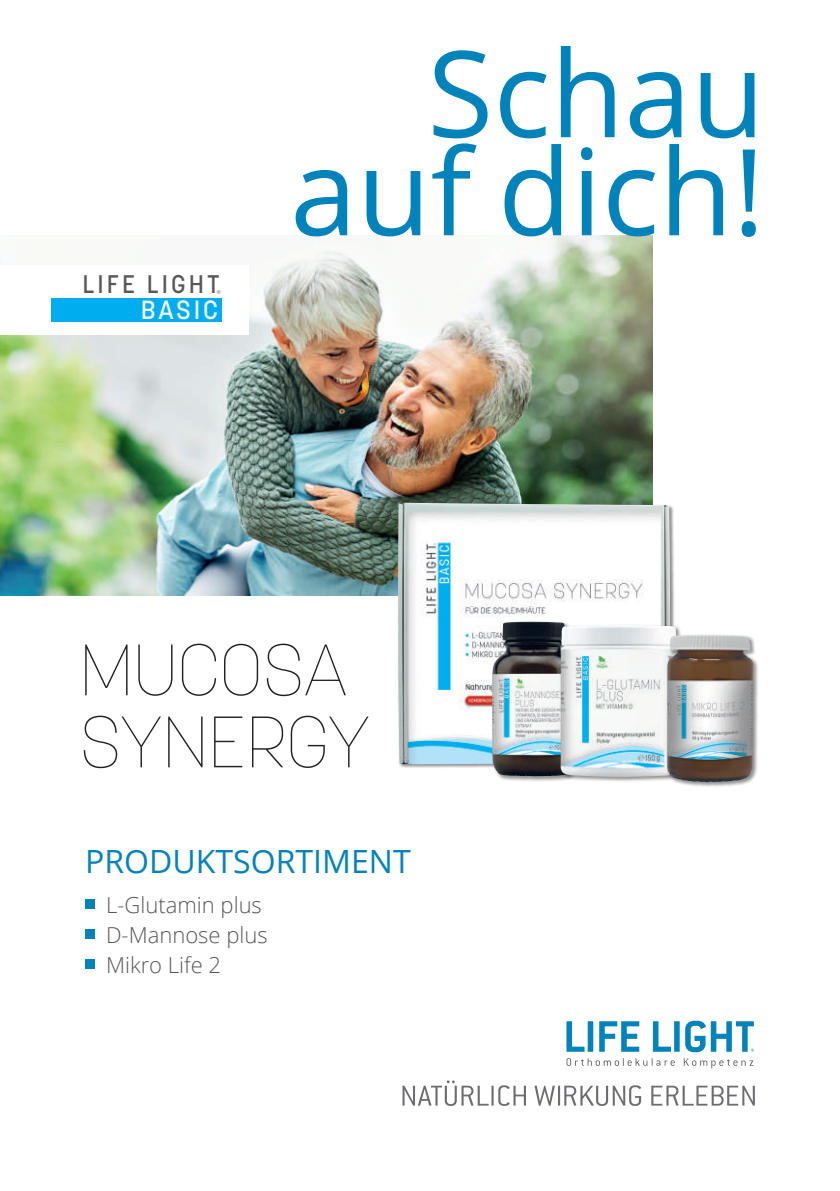
<style>
.page{position:relative;width:840px;height:1191px;background:#fff}
.page>*{position:absolute;margin:0;border:0;box-sizing:border-box;transform-origin:0 0}
.t1{font:120px/98px "Open Sans";color:#0082ba;text-align:right}
.t2{font:100 72px/72px "Korolev";color:#231f20}
.t3{font:32px "Open Sans";color:#0082ba}
.t4{font:500 26px "Korolev";letter-spacing:.11em;color:#fff}
.t5{font:500 25.2px "Korolev";letter-spacing:.12em;color:#57585a}
.t6{font:300 22px/30px "Open Sans";color:#57585a}
.t7{font:500 9px "Conduit ITC";color:#57585a}
</style>
<div class="page">
<img style="left:0;top:235px;width:652px;height:360px">
<div style="left:0;top:265px;width:248px;height:69px;background:#fff"></div>
<div style="left:85px;top:899px;width:10px;height:10px;background:#0082ba"></div>
<div style="left:85px;top:929px;width:10px;height:10px;background:#0082ba"></div>
<div style="left:85px;top:959px;width:10px;height:10px;background:#0082ba"></div>
<div style="left:51px;top:297px;width:170px;height:24px;background:#00aeef"></div>
<svg style="left:402px;top:1080px;width:352px;height:26px"></svg>
<svg style="left:566px;top:1020px;width:187px;height:32px"></svg>
<svg style="left:566px;top:1058px;width:187px;height:10px"></svg>
<img style="left:398px;top:503px;width:272px;height:261px">
<div style="left:491px;top:620px;width:89px;height:162px;background:#231f20;opacity:.5"></div>
<img style="left:492px;top:621px;width:83px;height:155px">
<div style="left:559px;top:624px;width:123px;height:159px;background:#231f20;opacity:.5"></div>
<img style="left:559px;top:625px;width:118px;height:152px">
<div style="left:665px;top:634px;width:93px;height:153px;background:#231f20;opacity:.5"></div>
<img style="left:666px;top:635px;width:86px;height:147px">
<p class="t5" style="left:82px;top:268px;width:139px">LIFE LIGHT</p>
<p class="t7" style="left:217px;top:288px;width:5px">®</p>
<p class="t4" style="left:141px;top:293px;width:78px">BASIC</p>
<h1 class="t1" style="left:290px;top:42px;width:476px">Schau auf dich!</h1>
<h2 class="t2" style="left:79px;top:634px;width:292px">MUCOSA<br>SYNERGY</h2>
<h3 class="t3" style="left:85px;top:839px;width:327px">PRODUKTSORTIMENT</h3>
<p class="t6" style="left:106px;top:889px;width:163px">L-Glutamin plus<br>D-Mannose plus<br>Mikro Life 2</p>
</div>
